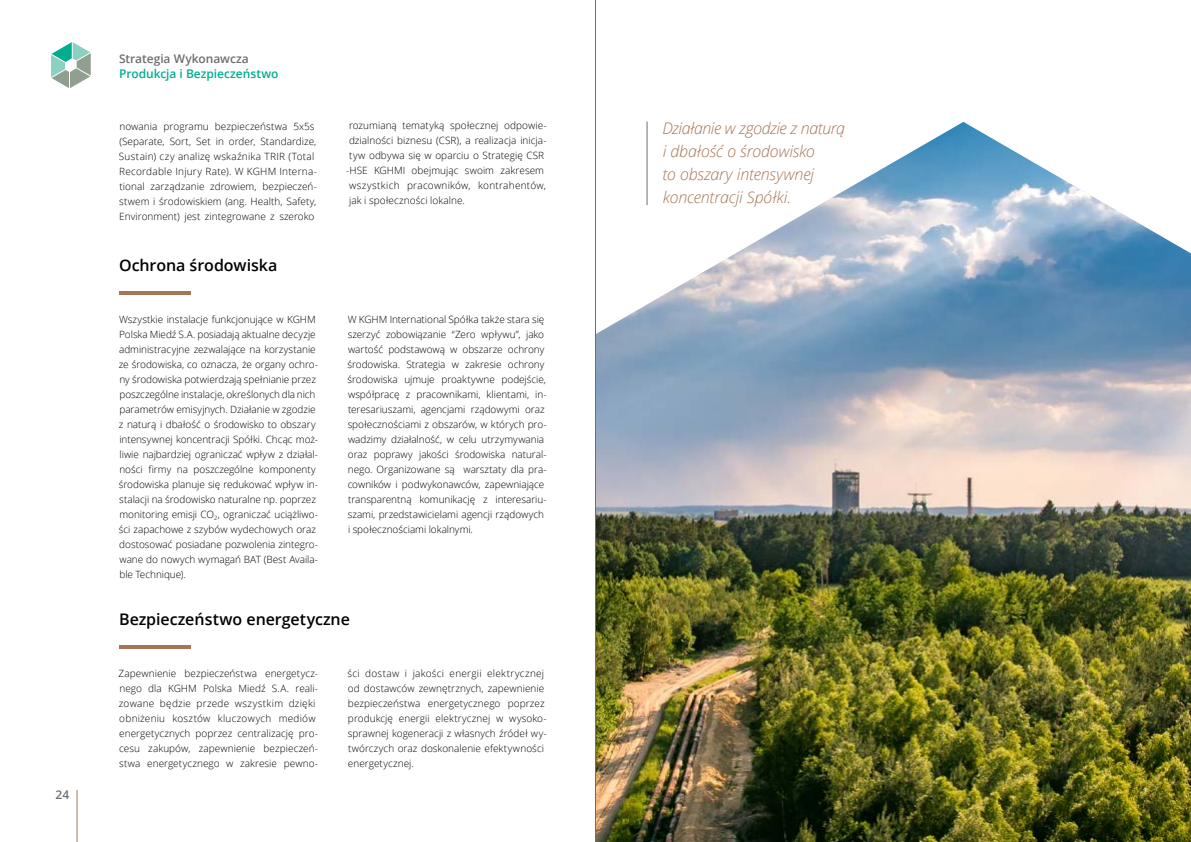
<style>
.page{position:relative;width:1191px;height:842px;background:#fff}
.page>*{position:absolute;margin:0;border:0;box-sizing:border-box;transform-origin:0 0}
.t1{font:italic 300 16px/23px "Open Sans";letter-spacing:-.01em;color:#a67556}
.t2{font:600 16px "Open Sans";letter-spacing:-.005em;color:#000}
.t3{font:600 12px "Open Sans";letter-spacing:-.005em;color:#00ae8e}
.t4{font:600 12px "Open Sans";letter-spacing:-.005em;color:#6d6e71}
.t5{font:300 10px/15px "Open Sans";color:#000}
.t6{font:300 10px "Open Sans";letter-spacing:.025em;color:#000}
</style>
<div class="page">
<svg style="left:51px;top:42px;width:40px;height:46px"></svg>
<img style="left:596px;top:122px;width:595px;height:720px">
<hr style="left:77px;top:790px;width:1px;height:52px;background:#a67556">
<hr style="left:595px;top:0;width:1px;height:842px;background:#6d6e71">
<hr style="left:119px;top:291px;width:71px;height:3px;background:#a67556">
<hr style="left:119px;top:645px;width:71px;height:3px;background:#a67556">
<hr style="left:646px;top:121px;width:1px;height:84px;background:#6d6e71">
<p class="t4" style="left:56px;top:786px;width:15px">24</p>
<p class="t4" style="left:119px;top:50px;width:131px">Strategia Wykonawcza</p>
<p class="t3" style="left:119px;top:65px;width:161px">Produkcja i Bezpieczeństwo</p>
<p class="t5" style="left:119px;top:118px;width:199px">nowania programu bezpieczeństwa 5x5s (Separate, Sort, Set in order, Standardize, Sustain) czy analizę wskaźnika TRIR (Total Recordable Injury Rate). W KGHM Interna&shy;tional zarządzanie zdrowiem, bezpieczeń&shy;stwem i środowiskiem (ang. Health, Safety, Environment) jest zintegrowane z szeroko</p>
<p class="t5" style="left:349px;top:118px;width:199px">rozumianą tematyką społecznej odpowie-</p>
<p class="t5" style="left:349px;top:133px;width:199px">dzialności biznesu (CSR), a realizacja inicja-</p>
<p class="t5" style="left:349px;top:148px;width:196px">tyw odbywa się w oparciu o Strategię CSR</p>
<p class="t5" style="left:346px;top:163px;width:199px">-HSE KGHMI obejmując swoim zakresem</p>
<p class="t6" style="left:349px;top:179px;width:198px">wszystkich pracowników, kontrahentów,</p>
<p class="t5" style="left:349px;top:193px;width:117px">jak i społeczności lokalne.</p>
<h1 class="t2" style="left:119px;top:254px;width:160px">Ochrona środowiska</h1>
<p class="t5" style="left:119px;top:312px;width:201px">Wszystkie instalacje funkcjonujące w KGHM Polska Miedź S.A. posiadają aktualne decyzje administracyjne zezwalające na korzystanie ze środowiska, co oznacza, że organy ochro&shy;ny środowiska potwierdzają spełnianie przez poszczególne instalacje, określonych dla nich parametrów emisyjnych. Działanie w zgodzie z naturą i dbałość o środowisko to obszary intensywnej koncentracji Spółki. Chcąc moż&shy;liwie najbardziej ograniczać wpływ z działal&shy;ności firmy na poszczególne komponenty środowiska planuje się redukować wpływ in&shy;stalacji na środowisko naturalne np. poprzez monitoring emisji CO<sub>2</sub>, ograniczać uciążliwo&shy;ści zapachowe z szybów wydechowych oraz dostosować posiadane pozwolenia zintegro&shy;wane do nowych wymagań BAT (Best Availa&shy;ble Technique).</p>
<p class="t5" style="left:347px;top:312px;width:201px">W KGHM International Spółka także stara się szerzyć zobowiązanie “Zero wpływu”, jako wartość podstawową w obszarze ochrony środowiska. Strategia w zakresie ochrony środowiska ujmuje proaktywne podejście, współpracę z pracownikami, klientami, in&shy;teresariuszami, agencjami rządowymi oraz społecznościami z obszarów, w których pro&shy;wadzimy działalność, w celu utrzymywania oraz poprawy jakości środowiska natural&shy;nego. Organizowane są warsztaty dla pra&shy;cowników i podwykonawców, zapewniające transparentną komunikację z interesariu&shy;szami, przedstawicielami agencji rządowych i społecznościami lokalnymi.</p>
<h1 class="t2" style="left:119px;top:608px;width:232px">Bezpieczeństwo energetyczne</h1>
<p class="t5" style="left:118px;top:666px;width:201px">Zapewnienie bezpieczeństwa energetycz&shy;nego dla KGHM Polska Miedź S.A. reali&shy;zowane będzie przede wszystkim dzięki obniżeniu kosztów kluczowych mediów energetycznych poprzez centralizację pro&shy;cesu zakupów, zapewnienie bezpieczeń&shy;stwa energetycznego w zakresie pewno-</p>
<p class="t5" style="left:347px;top:666px;width:201px">ści dostaw i jakości energii elektrycznej od dostawców zewnętrznych, zapewnienie bezpieczeństwa energetycznego poprzez produkcję energii elektrycznej w wysoko&shy;sprawnej kogeneracji z własnych źródeł wy&shy;twórczych oraz doskonalenie efektywności energetycznej.</p>
<h1 class="t1" style="left:662px;top:116px;width:184px">Działanie w zgodzie z naturą i dbałość o środowisko<br>to obszary intensywnej koncentracji Spółki.</h1>
</div>
